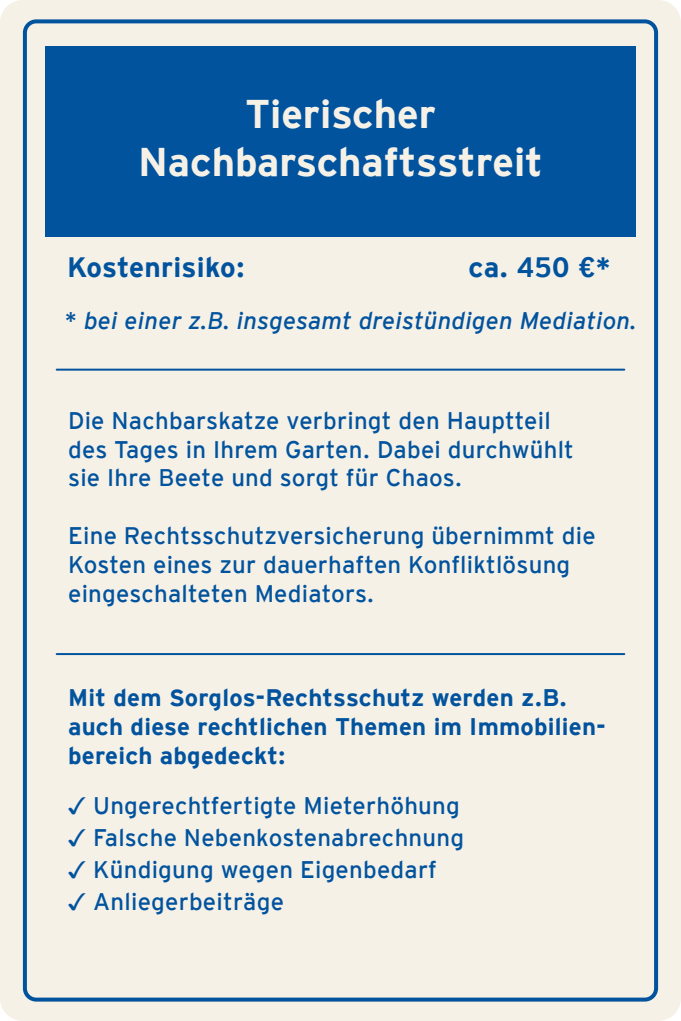
<style>
.page{position:relative;width:681px;height:1021px;background:#fff}
.page>*{position:absolute;margin:0;border:0;box-sizing:border-box;transform-origin:0 0}
.t1{font:700 40px/48px "CC Interstate";color:#f6f1e7;text-align:center}
.t2{font:700 28px "CC Interstate";letter-spacing:.01em;color:#01539e}
.t3{font:24px/28.8px "CC Interstate";letter-spacing:.01em;color:#01539e}
.t4{font:700 24px/28.8px "CC Interstate";letter-spacing:.01em;color:#01539e}
.t5{font:italic 24px "CC Interstate";letter-spacing:.01em;color:#01539e}
.s1{font-family:"Arial Unicode MS"}
</style>
<div class="page">
<div style="left:0;top:0;width:680px;height:1020px;background:#f6f1e7;border-radius:23px"></div>
<div style="left:23px;top:19px;width:634px;height:982px;border:4px solid #01539e;border-radius:11px"></div>
<div style="left:45px;top:46px;width:590px;height:190px;background:#01539e"></div>
<hr style="left:57px;top:653px;width:567px;height:2px;background:#01539e">
<hr style="left:57px;top:368px;width:567px;height:2px;background:#01539e">
<h1 class="t1" style="left:138px;top:90px;width:406px">Tierischer<br>Nachbarschaftsstreit</h1>
<p class="t2" style="left:67px;top:251px;width:179px">Kostenrisiko:</p>
<p class="t2" style="left:468px;top:251px;width:143px">ca. 450 €*</p>
<p class="t5" style="left:64px;top:307px;width:573px">* bei einer z.B. insgesamt dreistündigen Mediation.</p>
<p class="t3" style="left:68px;top:406px;width:507px">Die Nachbarskatze verbringt den Hauptteil des Tages in Ihrem Garten. Dabei durchwühlt sie Ihre Beete und sorgt für Chaos.</p>
<p class="t3" style="left:68px;top:521px;width:529px">Eine Rechtsschutzversicherung übernimmt die<br>Kosten eines zur dauerhaften Konfliktlösung eingeschalteten Mediators.</p>
<p class="t4" style="left:68px;top:683px;width:539px">Mit dem Sorglos-Rechtsschutz werden z.B. auch diese rechtlichen Themen im Immobilien&shy;bereich abgedeckt:</p>
<p class="t3" style="left:68px;top:791px;width:393px"><span class="s1">✓</span> Ungerechtfertigte Mieterhöhung</p>
<p class="t3" style="left:68px;top:823px;width:397px"><span class="s1">✓</span> Falsche Nebenkostenabrechnung</p>
<p class="t3" style="left:68px;top:855px;width:370px"><span class="s1">✓</span> Kündigung wegen Eigenbedarf</p>
<p class="t3" style="left:68px;top:887px;width:217px"><span class="s1">✓</span> Anliegerbeiträge</p>
</div>
